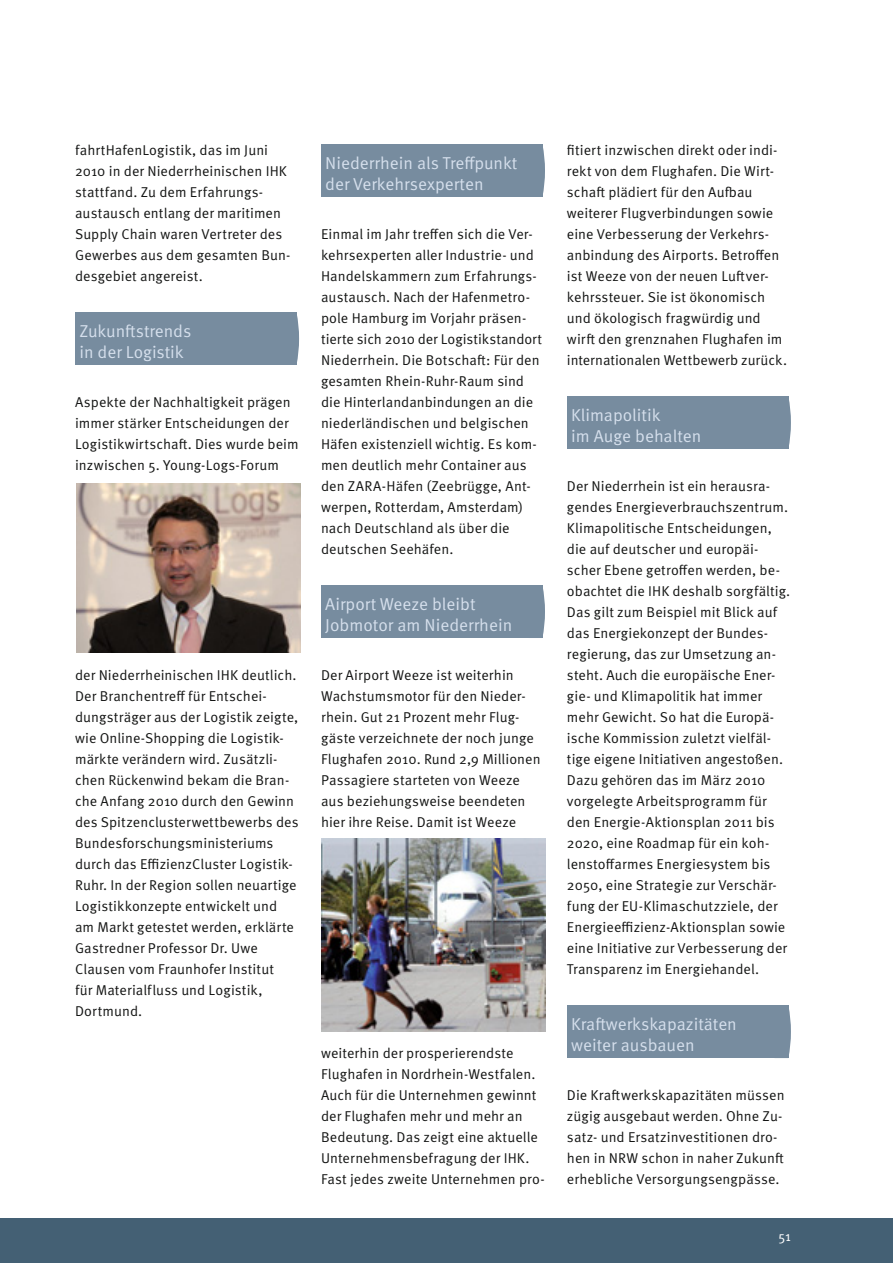
<style>
.page{position:relative;width:893px;height:1263px;background:#fff}
.page>*{position:absolute;margin:0;border:0;box-sizing:border-box;transform-origin:0 0}
.t1{font:17.25px/21px "Meta OT Norm";color:#d5dfec}
.t2{font:14.25px/21px "Meta OT Norm";letter-spacing:.005em;color:#131413}
.t3{font:13.5px "Meta OT Norm";color:#fff}
</style>
<div class="page">
<div style="left:0;top:1218px;width:893px;height:45px;background:#446074"></div>
<svg style="left:296px;top:313px;width:3px;height:52px"></svg>
<div style="left:75px;top:313px;width:221px;height:52px;background:#778c9f"></div>
<svg style="left:542px;top:145px;width:3px;height:52px"></svg>
<div style="left:321px;top:145px;width:221px;height:52px;background:#778c9f"></div>
<svg style="left:542px;top:586px;width:3px;height:52px"></svg>
<div style="left:321px;top:586px;width:221px;height:52px;background:#778c9f"></div>
<svg style="left:788px;top:397px;width:3px;height:52px"></svg>
<div style="left:567px;top:397px;width:221px;height:52px;background:#778c9f"></div>
<svg style="left:788px;top:1006px;width:3px;height:52px"></svg>
<div style="left:567px;top:1006px;width:221px;height:52px;background:#778c9f"></div>
<img style="left:77px;top:484px;width:223px;height:169px">
<img style="left:322px;top:839px;width:224px;height:192px">
<p class="t2" style="left:75px;top:141px;width:217px">fahrtHafenLogistik, das im Juni<br>2010 in der Niederrheinischen IHK stattfand. Zu dem Erfahrungs&shy;austausch entlang der maritimen<br>Supply Chain waren Vertreter des<br>Gewerbes aus dem gesamten Bun&shy;desgebiet angereist.</p>
<p class="t1" style="left:79px;top:321px;width:113px">Zukunftstrends in der Logistik</p>
<p class="t2" style="left:75px;top:393px;width:225px">Aspekte der Nachhaltigkeit prägen immer stärker Entscheidungen der Logistikwirtschaft. Dies wurde beim inzwischen 5. Young-Logs-Forum</p>
<p class="t2" style="left:75px;top:666px;width:225px">der Niederrheinischen IHK deutlich.<br>Der Branchentreff für Entschei&shy;dungsträger aus der Logistik zeigte, wie Online-Shopping die Logistik&shy;märkte verändern wird. Zusätzli&shy;chen Rückenwind bekam die Bran&shy;che Anfang 2010 durch den Gewinn des Spitzenclusterwettbewerbs des Bundesforschungsministeriums durch das EffizienzCluster Logistik-Ruhr. In der Region sollen neuartige Logistikkonzepte entwickelt und am Markt getestet werden, erklärte Gastredner Professor Dr. Uwe Clausen vom Fraunhofer Institut<br>für Materialfluss und Logistik, Dortmund.</p>
<p class="t1" style="left:325px;top:153px;width:194px">Niederrhein als Treffpunkt der Verkehrsexperten</p>
<p class="t2" style="left:321px;top:225px;width:222px">Einmal im Jahr treffen sich die Ver&shy;kehrsexperten aller Industrie- und Handelskammern zum Erfahrungs&shy;austausch. Nach der Hafenmetro&shy;pole Hamburg im Vorjahr präsen&shy;tierte sich 2010 der Logistikstandort Niederrhein. Die Botschaft: Für den gesamten Rhein-Ruhr-Raum sind die Hinterlandanbindungen an die niederländischen und belgischen Häfen existenziell wichtig. Es kom&shy;men deutlich mehr Container aus den ZARA-Häfen (Zeebrügge, Ant&shy;werpen, Rotterdam, Amsterdam) nach Deutschland als über die deutschen Seehäfen.</p>
<p class="t1" style="left:325px;top:594px;width:189px">Airport Weeze bleibt<br>Jobmotor am Niederrhein</p>
<p class="t2" style="left:321px;top:666px;width:221px">Der Airport Weeze ist weiterhin<br>Wachstumsmotor für den Nieder&shy;rhein. Gut 21 Prozent mehr Flug&shy;gäste verzeichnete der noch junge<br>Flughafen 2010. Rund 2,9 Millionen<br>Passagiere starteten von Weeze aus beziehungsweise beendeten hier ihre Reise. Damit ist Weeze</p>
<p class="t2" style="left:321px;top:1044px;width:225px">weiterhin der prosperierendste Flughafen in Nordrhein-Westfalen.<br>Auch für die Unternehmen gewinnt der Flughafen mehr und mehr an Bedeutung. Das zeigt eine aktuelle Unternehmensbefragung der IHK.<br>Fast jedes zweite Unternehmen pro-</p>
<p class="t2" style="left:567px;top:141px;width:222px">fitiert inzwischen direkt oder indi&shy;rekt von dem Flughafen. Die Wirt&shy;schaft plädiert für den Aufbau weiterer Flugverbindungen sowie eine Verbesserung der Verkehrs&shy;anbindung des Airports. Betroffen ist Weeze von der neuen Luftver&shy;kehrssteuer. Sie ist ökonomisch und ökologisch fragwürdig und wirft den grenznahen Flughafen im internationalen Wettbewerb zurück.</p>
<p class="t1" style="left:571px;top:405px;width:132px">Klimapolitik<br>im Auge behalten</p>
<p class="t2" style="left:567px;top:477px;width:225px">Der Niederrhein ist ein herausra&shy;gendes Energieverbrauchszentrum.<br>Klimapolitische Entscheidungen, die auf deutscher und europäi&shy;scher Ebene getroffen werden, be&shy;obachtet die IHK deshalb sorgfältig.<br>Das gilt zum Beispiel mit Blick auf das Energiekonzept der Bundes&shy;regierung, das zur Umsetzung an&shy;steht. Auch die europäische Ener&shy;gie- und Klimapolitik hat immer mehr Gewicht. So hat die Europä&shy;ische Kommission zuletzt vielfäl&shy;tige eigene Initiativen angestoßen.<br>Dazu gehören das im März 2010 vorgelegte Arbeitsprogramm für den Energie-Aktionsplan 2011 bis 2020, eine Roadmap für ein koh&shy;lenstoffarmes Energiesystem bis 2050, eine Strategie zur Verschär&shy;fung der EU-Klimaschutzziele, der Energieeffizienz-Aktionsplan sowie eine Ini tiative zur Verbesserung der Transparenz im Energiehandel.</p>
<p class="t1" style="left:571px;top:1014px;width:167px">Kraftwerks kapazitäten weiter ausbauen</p>
<p class="t2" style="left:567px;top:1086px;width:219px">Die Kraftwerkskapazitäten müssen zügig ausgebaut werden. Ohne Zu&shy;satz- und Ersatzinvestitionen dro&shy;hen in NRW schon in naher Zukunft erhebliche Versorgungsengpässe.</p>
<p class="t3" style="left:778px;top:1231px;width:14px">51</p>
</div>
